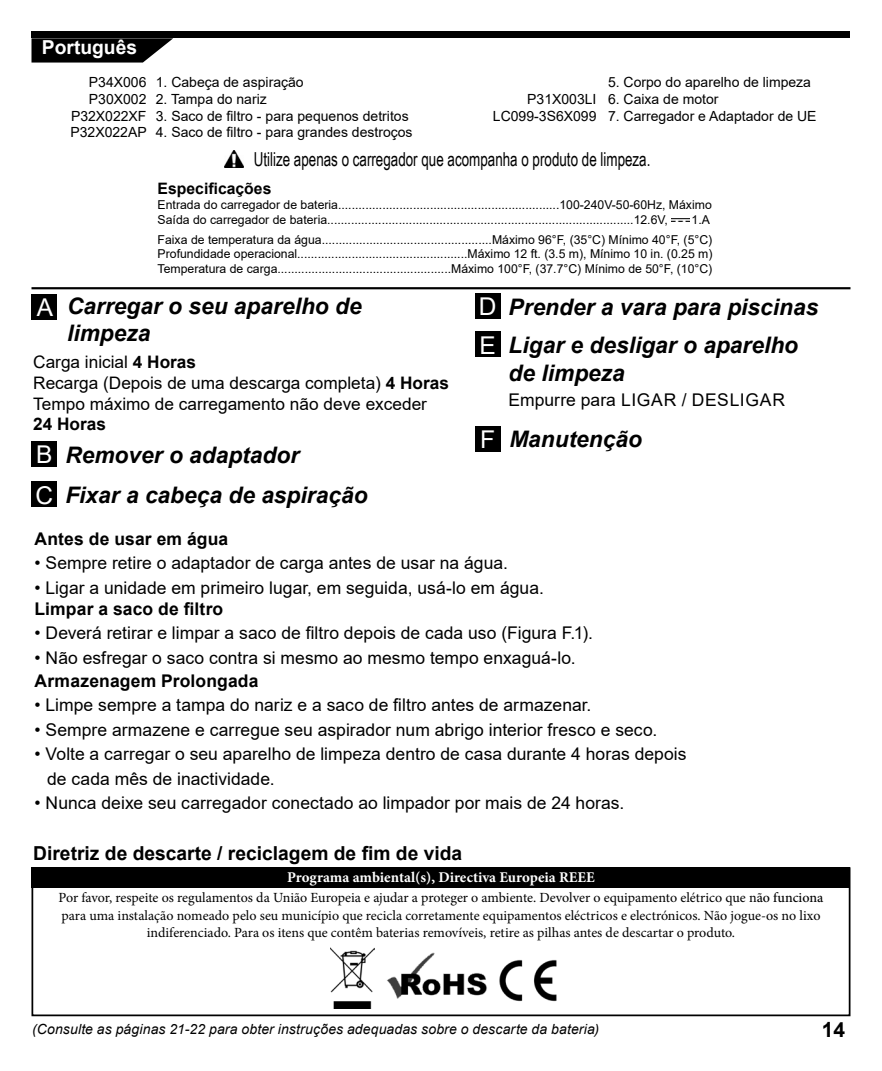
<style>
.page{position:relative;width:882px;height:1071px;background:#fff}
.page>*{position:absolute;margin:0;border:0;box-sizing:border-box;transform-origin:0 0}
.t1{font:24.5px "Arial";color:#fff}
.t2{font:italic 700 22.75px "Arial";color:#000}
.t3{font:700 21px "Arial";color:#000}
.t4{font:19.25px "Arial Narrow";color:#000;scale:.85 1}
.t5{font:700 19.25px "Arial";color:#000}
.t6{font:700 19.25px "Arial";color:#fff}
.t7{font:17.5px "Arial";color:#000}
.t8{font:700 17.5px "Arial";letter-spacing:.01em;color:#000}
.t9{font:17.5px "Arial";letter-spacing:.025em;color:#000}
.t10{font:17.32px/20.7px "Arial";color:#000}
.t11{font:700 17.32px "Arial";color:#000}
.t12{font:700 15.75px "Arial";color:#000}
.t13{font:700 14.88px "Minion Pro";color:#fff}
.t14{font:14px/17.5px "Minion Pro";color:#000;text-align:center}
.t15{font:14px "Arial";color:#000}
.t16{font:italic 14px "Arial";letter-spacing:.01em;color:#000}
.t17{font:12.25px "Arial";color:#000}
.s1{font-weight:700}
.s2{font-weight:500}
</style>
<div class="page">
<div style="left:32px;top:867px;width:818px;height:149px;border:2px solid #000"></div>
<div style="left:32px;top:867px;width:818px;height:20px;background:#000"></div>
<img style="left:331px;top:948px;width:44px;height:60px">
<img style="left:499px;top:960px;width:58px;height:42px">
<img style="left:387px;top:952px;width:100px;height:47px">
<svg style="left:32px;top:38px;width:141px;height:25px;background:#222"></svg>
<div style="left:32px;top:32px;width:818px;height:6px;background:#000"></div>
<hr style="left:32px;top:287px;width:818px;height:2px;background:#000">
<div style="left:32px;top:294px;width:25px;height:26px;background:#000"></div>
<div style="left:32px;top:441px;width:25px;height:26px;background:#000"></div>
<div style="left:32px;top:481px;width:25px;height:26px;background:#000"></div>
<div style="left:475px;top:293px;width:25px;height:26px;background:#000"></div>
<div style="left:475px;top:332px;width:25px;height:25px;background:#000"></div>
<div style="left:475px;top:426px;width:25px;height:26px;background:#000"></div>
<img style="left:224px;top:151px;width:20px;height:17px">
<img style="left:672px;top:218px;width:17px;height:4px">
<p class="t6" style="left:42px;top:34px;width:97px">Português</p>
<p class="t15" style="left:89px;top:72px;width:59px">P34X006</p>
<p class="t15" style="left:89px;top:89px;width:59px">P30X002</p>
<p class="t15" style="left:71px;top:106px;width:77px">P32X022XF</p>
<p class="t15" style="left:70px;top:123px;width:78px">P32X022AP</p>
<p class="t15" style="left:156px;top:72px;width:149px">1. Cabeça de aspiração</p>
<p class="t15" style="left:156px;top:89px;width:113px">2. Tampa do nariz</p>
<p class="t15" style="left:156px;top:106px;width:254px">3. Saco de filtro - para pequenos detritos</p>
<p class="t15" style="left:156px;top:123px;width:258px">4. Saco de filtro - para grandes destroços</p>
<p class="t15" style="left:527px;top:89px;width:71px">P31X003LI</p>
<p class="t15" style="left:493px;top:106px;width:105px">LC099-3S6X099</p>
<p class="t15" style="left:608px;top:72px;width:205px">5. Corpo do aparelho de limpeza</p>
<p class="t15" style="left:608px;top:89px;width:112px">6. Caixa de motor</p>
<p class="t15" style="left:608px;top:106px;width:210px">7. Carregador e Adaptador de UE</p>
<p class="t4" style="left:254px;top:146px;width:468px">Utilize apenas o carregador que acompanha o produto de limpeza.</p>
<p class="t12" style="left:158px;top:178px;width:115px">Especificações</p>
<p class="t17" style="left:158px;top:196px;width:556px">Entrada do carregador de bateria.................................................................100-240V-50-60Hz, Máximo</p>
<p class="t17" style="left:158px;top:211px;width:512px">Saída do carregador de bateria..........................................................................................12.6V,</p>
<p class="t17" style="left:692px;top:211px;width:20px">1.A</p>
<p class="t17" style="left:158px;top:231px;width:556px">Faixa de temperatura da água..................................................Máximo 96°F, (35°C) Mínimo 40°F, (5°C)</p>
<p class="t17" style="left:158px;top:246px;width:556px">Profundidade operacional..................................................Máximo 12 ft. (3.5 m), Mínimo 10 in. (0.25 m)</p>
<p class="t17" style="left:158px;top:260px;width:556px">Temperatura de carga...................................................Máximo 100°F, (37.7°C) Mínimo de 50°F, (10°C)</p>
<p class="t2" style="left:67px;top:291px;width:296px">Carregar o seu aparelho de</p>
<p class="t2" style="left:67px;top:318px;width:85px">limpeza</p>
<p class="t1" style="left:479px;top:290px;width:19px">D</p>
<p class="t1" style="left:479px;top:328px;width:18px">E</p>
<p class="t2" style="left:509px;top:292px;width:311px">Prender a vara para piscinas</p>
<p class="t2" style="left:509px;top:330px;width:291px">Ligar e desligar o aparelho</p>
<p class="t2" style="left:509px;top:358px;width:118px">de limpeza</p>
<p class="t1" style="left:37px;top:291px;width:18px">A</p>
<p class="t10" style="left:33px;top:352px;width:164px">Carga inicial <span class="s1">4 Horas</span></p>
<p class="t10" style="left:33px;top:373px;width:417px">Recarga (Depois de uma descarga completa) <span class="s1">4 Horas<br></span>Tempo máximo de carregamento não deve exceder</p>
<p class="t11" style="left:33px;top:412px;width:74px">24 Horas</p>
<p class="t9" style="left:509px;top:388px;width:278px">Empurre para LIGAR / DESLIGAR</p>
<p class="t2" style="left:509px;top:423px;width:134px">Manutenção</p>
<p class="t1" style="left:480px;top:423px;width:16px">F</p>
<p class="t1" style="left:36px;top:438px;width:18px">B</p>
<p class="t1" style="left:35px;top:478px;width:19px">C</p>
<p class="t2" style="left:65px;top:440px;width:235px">Remover o adaptador</p>
<p class="t2" style="left:65px;top:480px;width:304px">Fixar a cabeça de aspiração</p>
<p class="t8" style="left:35px;top:526px;width:195px">Antes de usar em água</p>
<p class="t7" style="left:35px;top:551px;width:475px">• Sempre retire o adaptador de carga antes de usar na água.</p>
<p class="t7" style="left:35px;top:575px;width:511px">• Ligar a unidade em primeiro lugar, em seguida, usá-lo em água.</p>
<p class="t8" style="left:35px;top:596px;width:190px">Limpar a saco de filtro</p>
<p class="t7" style="left:35px;top:621px;width:560px">• Deverá retirar e limpar a saco de filtro depois de cada uso (Figura F.1).</p>
<p class="t7" style="left:35px;top:645px;width:543px">• Não esfregar o saco contra si mesmo ao mesmo tempo enxaguá-lo.</p>
<p class="t8" style="left:35px;top:669px;width:226px">Armazenagem Prolongada</p>
<p class="t7" style="left:35px;top:693px;width:558px">• Limpe sempre a tampa do nariz e a saco de filtro antes de armazenar.</p>
<p class="t7" style="left:35px;top:718px;width:624px">• Sempre armazene e carregue seu aspirador num abrigo interior fresco e seco.</p>
<p class="t7" style="left:35px;top:742px;width:654px">• Volte a carregar o seu aparelho de limpeza dentro de casa durante 4 horas depois</p>
<p class="t7" style="left:47px;top:767px;width:229px">de cada mês de inactividade.</p>
<p class="t7" style="left:35px;top:791px;width:591px">• Nunca deixe seu carregador conectado ao limpador por mais de 24 horas.</p>
<p class="t5" style="left:33px;top:840px;width:431px">Diretriz de descarte / reciclagem de fim de vida</p>
<p class="t13" style="left:287px;top:866px;width:309px">Programa ambiental(s), Directiva Europeia REEE</p>
<p class="t14" style="left:59px;top:889px;width:766px">Por favor, respeite os regulamentos da União Europeia e ajudar a proteger o ambiente. Devolver o equipamento elétrico que n<span class="s2">ão funciona </span>para uma instalação nomeado pelo seu município que recicla corretamente equipamentos eléctricos e electrónicos. Não jogue-os no lixo indiferenciado. Para os itens que contêm baterias removíveis, retire as pilhas antes de descartar o produto.</p>
<p class="t16" style="left:32px;top:1020px;width:569px">(Consulte as páginas 21-22 para obter instruções adequadas sobre o descarte da bateria)</p>
<h3 class="t3" style="left:822px;top:1015px;width:25px">14</h3>
</div>
